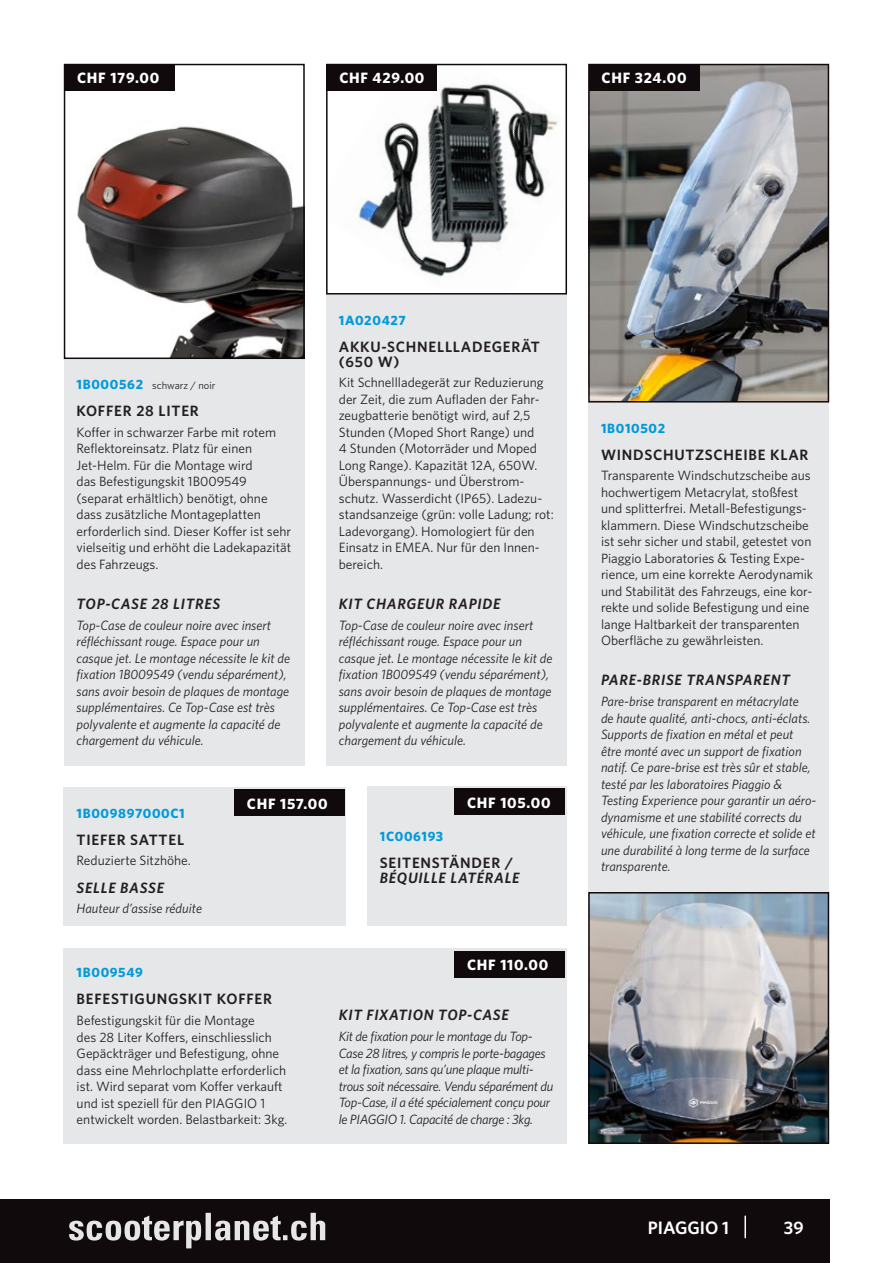
<style>
.page{position:relative;width:893px;height:1263px;background:#fff}
.page>*{position:absolute;margin:0;border:0;box-sizing:border-box;transform-origin:0 0}
.t1{font:600 18px "Whitney";color:#fff}
.t2{font:600 15px/15px "Whitney";letter-spacing:.05em;color:#231f20}
.t3{font:italic 600 15px "Whitney";letter-spacing:.05em;color:#231f20}
.t4{font:700 15px "Whitney";letter-spacing:.05em;color:#fff}
.t5{font:13.5px/16.5px "Whitney";color:#231f20}
.t6{font:italic 13.5px/16.5px "Whitney";color:#231f20}
.t7{font:italic 13.5px/16.5px "Whitney";letter-spacing:-.02em;color:#231f20}
.t8{font:700 13.5px "Whitney";letter-spacing:.05em;color:#009ada}
.t9{font:10.5px "Whitney";color:#231f20}
.s1{font-weight:700;font-size:13.5px;color:#009ada}
</style>
<div class="page">
<div style="left:0;top:1199px;width:829px;height:64px;background:#110a0c"></div>
<hr style="left:744px;top:1216px;width:2px;height:21px;background:#fff">
<div style="left:64px;top:359px;width:241px;height:407px;background:#e6e7e9"></div>
<div style="left:326px;top:294px;width:241px;height:472px;background:#e6e7e9"></div>
<img style="left:77px;top:126px;width:225px;height:230px">
<div style="left:64px;top:64px;width:241px;height:295px;border:2px solid #110a0c"></div>
<img style="left:358px;top:84px;width:200px;height:193px">
<div style="left:326px;top:64px;width:241px;height:230px;border:2px solid #110a0c"></div>
<div style="left:64px;top:64px;width:111px;height:27px;background:#110a0c"></div>
<div style="left:327px;top:64px;width:110px;height:27px;background:#110a0c"></div>
<div style="left:64px;top:948px;width:503px;height:196px;background:#e6e7e9"></div>
<div style="left:64px;top:787px;width:282px;height:139px;background:#e6e7e9"></div>
<div style="left:234px;top:789px;width:111px;height:27px;background:#110a0c"></div>
<div style="left:454px;top:951px;width:111px;height:27px;background:#110a0c"></div>
<div style="left:367px;top:786px;width:200px;height:140px;background:#e6e7e9"></div>
<div style="left:454px;top:788px;width:111px;height:27px;background:#110a0c"></div>
<div style="left:588px;top:402px;width:241px;height:490px;background:#e6e7e9"></div>
<img style="left:591px;top:67px;width:235px;height:332px">
<div style="left:588px;top:64px;width:241px;height:338px;border:2px solid #110a0c"></div>
<div style="left:589px;top:64px;width:110px;height:27px;background:#110a0c"></div>
<img style="left:591px;top:895px;width:235px;height:246px">
<div style="left:588px;top:892px;width:241px;height:252px;border:2px solid #110a0c"></div>
<img style="left:69px;top:1212px;width:257px;height:37px">
<p class="t4" style="left:77px;top:68px;width:84px">CHF 179.00</p>
<p class="t4" style="left:339px;top:68px;width:87px">CHF 429.00</p>
<p class="t4" style="left:602px;top:68px;width:86px">CHF 324.00</p>
<p class="t9" style="left:77px;top:378px;width:140px"><span class="s1">1B000562</span> schwarz / noir</p>
<p class="t2" style="left:77px;top:403px;width:124px">KOFFER 28 LITER</p>
<p class="t5" style="left:77px;top:424px;width:216px">Koffer in schwarzer Farbe mit rotem Reflektoreinsatz. Platz für einen Jet-Helm. Für die Montage wird<br>das Befestigungskit 1B009549 (separat erhältlich) benötigt, ohne dass zusätzliche Montageplatten erforderlich sind. Dieser Koffer ist sehr vielseitig und erhöht die Ladekapazität des Fahrzeugs.</p>
<p class="t3" style="left:77px;top:594px;width:145px">TOP-CASE 28 LITRES</p>
<p class="t6" style="left:77px;top:616px;width:215px">Top-Case de couleur noire avec insert réfléchissant rouge. Espace pour un casque jet. Le montage nécessite le kit de fixation 1B009549 (vendu séparément), sans avoir besoin de plaques de montage supplémentaires. Ce Top-Case est très polyvalente et augmente la capacité de chargement du véhicule.</p>
<p class="t8" style="left:339px;top:311px;width:69px">1A020427</p>
<p class="t2" style="left:339px;top:339px;width:203px">AKKU-SCHNELLLADEGERÄT (650 W)</p>
<p class="t5" style="left:339px;top:374px;width:216px">Kit Schnellladegerät zur Reduzierung der Zeit, die zum Aufladen der Fahr&shy;zeugbatterie benötigt wird, auf 2,5<br>Stunden (Moped Short Range) und<br>4 Stunden (Motorräder und Moped Long Range). Kapazität 12A, 650W.<br>Überspannungs- und Überstrom&shy;schutz. Wasserdicht (IP65). Ladezu&shy;standsanzeige (grün: volle Ladung; rot:<br>Ladevorgang). Homologiert für den Einsatz in EMEA. Nur für den Innen&shy;bereich.</p>
<p class="t3" style="left:339px;top:594px;width:163px">KIT CHARGEUR RAPIDE</p>
<p class="t6" style="left:339px;top:616px;width:215px">Top-Case de couleur noire avec insert réfléchissant rouge. Espace pour un casque jet. Le montage nécessite le kit de fixation 1B009549 (vendu séparément), sans avoir besoin de plaques de montage supplémentaires. Ce Top-Case est très polyvalente et augmente la capacité de chargement du véhicule.</p>
<p class="t8" style="left:77px;top:804px;width:110px">1B009897000C1</p>
<p class="t2" style="left:77px;top:832px;width:109px">TIEFER SATTEL</p>
<p class="t5" style="left:77px;top:852px;width:116px">Reduzierte Sitzhöhe.</p>
<p class="t3" style="left:77px;top:877px;width:89px">SELLE BASSE</p>
<p class="t6" style="left:77px;top:900px;width:127px">Hauteur d’assise réduite</p>
<p class="t4" style="left:247px;top:794px;width:82px">CHF 157.00</p>
<p class="t4" style="left:467px;top:792px;width:85px">CHF 105.00</p>
<p class="t8" style="left:380px;top:827px;width:65px">1C006193</p>
<p class="t2" style="left:380px;top:855px;width:135px">SEITENSTÄNDER /</p>
<p class="t3" style="left:380px;top:868px;width:141px">BÉQUILLE LATÉRALE</p>
<p class="t8" style="left:77px;top:963px;width:68px">1B009549</p>
<p class="t2" style="left:77px;top:991px;width:197px">BEFESTIGUNGSKIT KOFFER</p>
<p class="t5" style="left:77px;top:1012px;width:212px">Befestigungskit für die Montage<br>des 28 Liter Koffers, einschliesslich Gepäckträger und Befestigung, ohne dass eine Mehrlochplatte erforderlich ist. Wird separat vom Koffer verkauft und ist speziell für den PIAGGIO 1 entwickelt worden. Belastbarkeit: 3kg.</p>
<p class="t4" style="left:467px;top:955px;width:83px">CHF 110.00</p>
<p class="t3" style="left:339px;top:1005px;width:172px">KIT FIXATION TOP-CASE</p>
<p class="t7" style="left:339px;top:1028px;width:216px">Kit de fixation pour le montage du Top-Case 28 litres, y compris le porte-bagages et la fixation, sans qu’une plaque multi&shy;trous soit nécessaire. Vendu séparément du Top-Case, il a été spécialement conçu pour le PIAGGIO 1. Capacité de charge : 3kg.</p>
<p class="t8" style="left:601px;top:419px;width:66px">1B010502</p>
<p class="t2" style="left:601px;top:447px;width:209px">WINDSCHUTZSCHEIBE KLAR</p>
<p class="t5" style="left:601px;top:467px;width:214px">Transparente Windschutzscheibe aus hochwertigem Metacrylat, stoßfest und splitterfrei. Metall-Befestigungs&shy;klammern. Diese Windschutzscheibe ist sehr sicher und stabil, getestet von Piaggio Laboratories &amp; Testing Expe&shy;rience, um eine korrekte Aerodynamik und Stabilität des Fahrzeugs, eine kor&shy;rekte und solide Befestigung und eine lange Haltbarkeit der transparenten Oberfläche zu gewährleisten.</p>
<p class="t3" style="left:601px;top:670px;width:191px">PARE-BRISE TRANSPARENT</p>
<p class="t6" style="left:601px;top:693px;width:217px">Pare-brise transparent en métacrylate<br>de haute qualité, anti-chocs, anti-éclats.<br>Supports de fixation en métal et peut être monté avec un support de fixation natif. Ce pare-brise est très sûr et stable, testé par les laboratoires Piaggio &amp; Testing Experience pour garantir un aéro&shy;dynamisme et une stabilité corrects du véhicule, une fixation correcte et solide et une durabilité à long terme de la surface transparente.</p>
<h1 class="t1" style="left:648px;top:1216px;width:83px">PIAGGIO 1</h1>
<h1 class="t1" style="left:784px;top:1216px;width:21px">39</h1>
</div>
